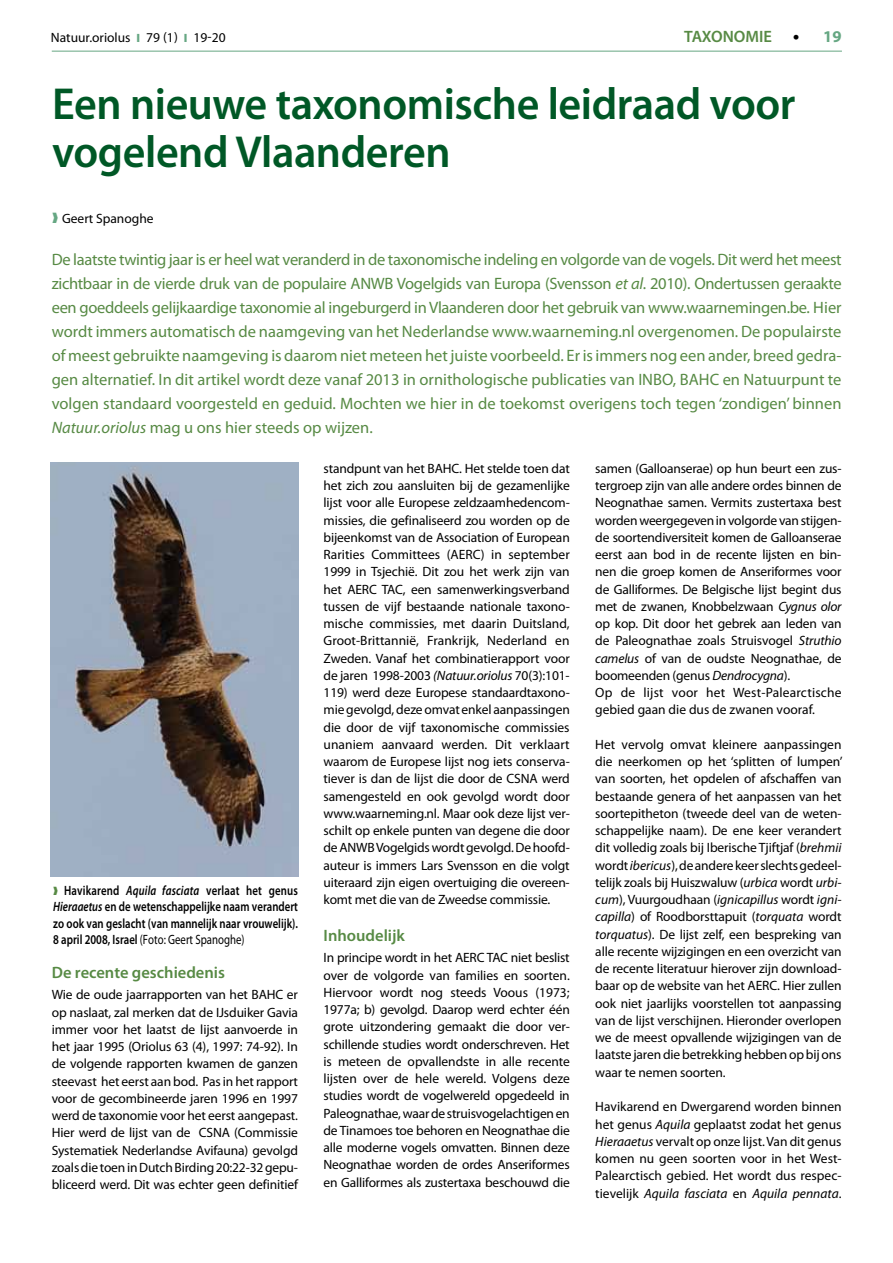
<style>
.page{position:relative;width:893px;height:1263px;background:#fff}
.page>*{position:absolute;margin:0;border:0;box-sizing:border-box;transform-origin:0 0}
.t1{font:600 45px/48px "Myriad Pro";letter-spacing:-.01em;color:#005826}
.t2{font:16.5px/24px "Myriad Pro";color:#578a44;text-align:justify}
.t3{font:600 16.5px "Myriad Pro";color:#578a44}
.t4{font:700 16.5px "Myriad Pro";color:#66a783}
.t5{font:13.5px/17.2px "Myriad Pro";letter-spacing:-.015em;color:#000;text-align:justify}
.t6{font:600 13.5px/16.5px "Myriad Pro";color:#000;text-align:justify;scale:.8 1}
.s1{font-weight:900;font-size:12px;color:#66a783}
.s2{font-family:"Helvetica Neue";font-weight:900;font-size:13.5px;color:#000}
.s3{color:#66a783}
.s4{font-style:italic}
.s5{color:#578a44}
.s6{font-weight:400}
</style>
<div class="page">
<hr style="left:52px;top:51px;width:790px;height:1px;background:#66a783">
<img style="left:51px;top:463px;width:247px;height:413px">
<p class="t5" style="left:51px;top:28px;width:176px">Natuur.oriolus <span class="s1">i</span> 79 (1) <span class="s1">i</span> 19-20</p>
<p class="t3" style="left:684px;top:26px;width:38px">TAXONOMIE</p>
<p class="t4" style="left:793px;top:25px;width:50px"><span class="s2">•</span> 19</p>
<h1 class="t1" style="left:52px;top:78px;width:745px">Een nieuwe taxonomische leidraad voor vogelend Vlaanderen</h1>
<p class="t5" style="left:52px;top:209px;width:103px"><span class="s3">❱</span> Geert Spanoghe</p>
<p class="t2" style="left:52px;top:247px;width:791px">De laatste twintig jaar is er heel wat veranderd in de taxonomische indeling en volgorde van de vogels. Dit werd het meest zichtbaar in de vierde druk van de populaire ANWB Vogelgids van Europa (Svensson <span class="s4">et al</span>. 2010). Ondertussen geraakte een goeddeels gelijkaardige taxonomie al ingeburgerd in Vlaanderen door het gebruik van www.waarnemingen.be. Hier wordt immers automatisch de naamgeving van het Nederlandse www.waarneming.nl overgenomen. De populairste of meest gebruikte naamgeving is daarom niet meteen het juiste voorbeeld. Er is immers nog een ander, breed gedra&shy;gen alternatief. In dit artikel wordt deze vanaf 2013 in ornithologische publicaties van INBO, BAHC en Natuurpunt te volgen standaard voorgesteld en geduid. Mochten we hier in de toekomst overigens toch tegen ‘zondigen’ binnen <span class="s4">Natuur.oriolus</span> mag u ons hier steeds op wijzen.</p>
<p class="t6" style="left:53px;top:881px;width:307px"><span class="s5">❱</span> Havikarend <span class="s4">Aquila fasciata</span> verlaat het genus <span class="s4">Hieraaetus</span> en de wetenschappelijke naam verandert zo ook van geslacht (van mannelijk naar vrouwelijk).<br>8 april 2008, Israel <span class="s6">(Foto: Geert Spanoghe)</span></p>
<p class="t3" style="left:52px;top:962px;width:175px">De recente geschiedenis</p>
<p class="t5" style="left:52px;top:986px;width:248px">Wie de oude jaarrapporten van het BAHC er op naslaat, zal merken dat de IJsduiker Gavia immer voor het laatst de lijst aanvoerde in het jaar 1995 (Oriolus 63 (4), 1997: 74-92). In de volgende rapporten kwamen de ganzen steevast het eerst aan bod. Pas in het rapport voor de gecombineerde jaren 1996 en 1997 werd de taxonomie voor het eerst aangepast.<br>Hier werd de lijst van de CSNA (Commissie Systematiek Nederlandse Avifauna) gevolgd zoals die toen in Dutch Birding 20:22-32 gepu&shy;bliceerd werd. Dit was echter geen definitief</p>
<p class="t5" style="left:324px;top:459px;width:248px">standpunt van het BAHC. Het stelde toen dat het zich zou aansluiten bij de gezamenlijke lijst voor alle Europese zeldzaamhedencom&shy;missies, die gefinaliseerd zou worden op de bijeenkomst van de Association of European Rarities Committees (AERC) in september 1999 in Tsjechië. Dit zou het werk zijn van het AERC TAC, een samenwerkingsverband tussen de vijf bestaande nationale taxono&shy;mische commissies, met daarin Duitsland, Groot-Brittannië, Frankrijk, Nederland en Zweden. Vanaf het combinatierapport voor de jaren 1998-2003 <span class="s4">(Natuur.oriolus</span> 70(3):101- 119) werd deze Europese standaardtaxono&shy;mie gevolgd, deze omvat enkel aanpassingen die door de vijf taxonomische commissies unaniem aanvaard werden. Dit verklaart waarom de Europese lijst nog iets conserva&shy;tiever is dan de lijst die door de CSNA werd samengesteld en ook gevolgd wordt door www.waarneming.nl. Maar ook deze lijst ver&shy;schilt op enkele punten van degene die door de ANWB Vogelgids wordt gevolgd. De hoofd&shy;auteur is immers Lars Svensson en die volgt uiteraard zijn eigen overtuiging die overeen&shy;komt met die van de Zweedse commissie.</p>
<p class="t3" style="left:324px;top:925px;width:83px">Inhoudelijk</p>
<p class="t5" style="left:324px;top:949px;width:248px">In principe wordt in het AERC TAC niet beslist over de volgorde van families en soorten.<br>Hiervoor wordt nog steeds Voous (1973; 1977a; b) gevolgd. Daarop werd echter één grote uitzondering gemaakt die door ver&shy;schillende studies wordt onderschreven. Het is meteen de opvallendste in alle recente lijsten over de hele wereld. Volgens deze studies wordt de vogelwereld opgedeeld in Paleognathae, waar de struisvogelachtigen en de Tinamoes toe behoren en Neognathae die alle moderne vogels omvatten. Binnen deze Neognathae worden de ordes Anseriformes en Galliformes als zustertaxa beschouwd die</p>
<p class="t5" style="left:595px;top:459px;width:248px;text-align:left">samen (Galloanserae) op hun beurt een zus&shy;tergroep zijn van alle andere ordes binnen de Neognathae samen. Vermits zustertaxa best worden weergegeven in volgorde van stijgen&shy;de soortendiversiteit komen de Galloanserae eerst aan bod in de recente lijsten en bin&shy;nen die groep komen de Anseriformes voor de Galliformes. De Belgische lijst begint dus met de zwanen, Knobbelzwaan <span class="s4">Cygnus olor </span>op kop. Dit door het gebrek aan leden van de Paleognathae zoals Struisvogel <span class="s4">Struthio camelus</span> of van de oudste Neognathae, de boomeenden (genus <span class="s4">Dendrocygna</span>).<br>Op de lijst voor het West-Palearctische gebied gaan die dus de zwanen vooraf.</p>
<p class="t5" style="left:595px;top:735px;width:249px">Het vervolg omvat kleinere aanpassingen die neerkomen op het ‘splitten of lumpen’ van soorten, het opdelen of afschaffen van bestaande genera of het aanpassen van het soortepitheton (tweede deel van de weten&shy;schappelijke naam). De ene keer verandert dit volledig zoals bij Iberische Tjiftjaf (<span class="s4">brehmii </span>wordt <span class="s4">ibericus</span>), de andere keer slechts gedeel&shy;telijk zoals bij Huiszwaluw (<span class="s4">urbica</span> wordt <span class="s4">urbi&shy;cum</span>), Vuurgoudhaan (<span class="s4">ignicapillus</span> wordt <span class="s4">igni&shy;capilla</span>) of Roodborsttapuit (<span class="s4">torquata</span> wordt <span class="s4">torquatus</span>). De lijst zelf, een bespreking van alle recente wijzigingen en een overzicht van de recente literatuur hierover zijn download&shy;baar op de website van het AERC. Hier zullen ook niet jaarlijks voorstellen tot aanpassing van de lijst verschijnen. Hieronder overlopen we de meest opvallende wijzigingen van de laatste jaren die betrekking hebben op bij ons waar te nemen soorten.</p>
<p class="t5" style="left:595px;top:1098px;width:248px">Havikarend en Dwergarend worden binnen het genus <span class="s4">Aquila</span> geplaatst zodat het genus <span class="s4">Hieraaetus</span> vervalt op onze lijst. Van dit genus komen nu geen soorten voor in het West-Palearctisch gebied. Het wordt dus respec&shy;tievelijk <span class="s4">Aquila fasciata</span> en <span class="s4">Aquila pennata</span>.</p>
</div>
